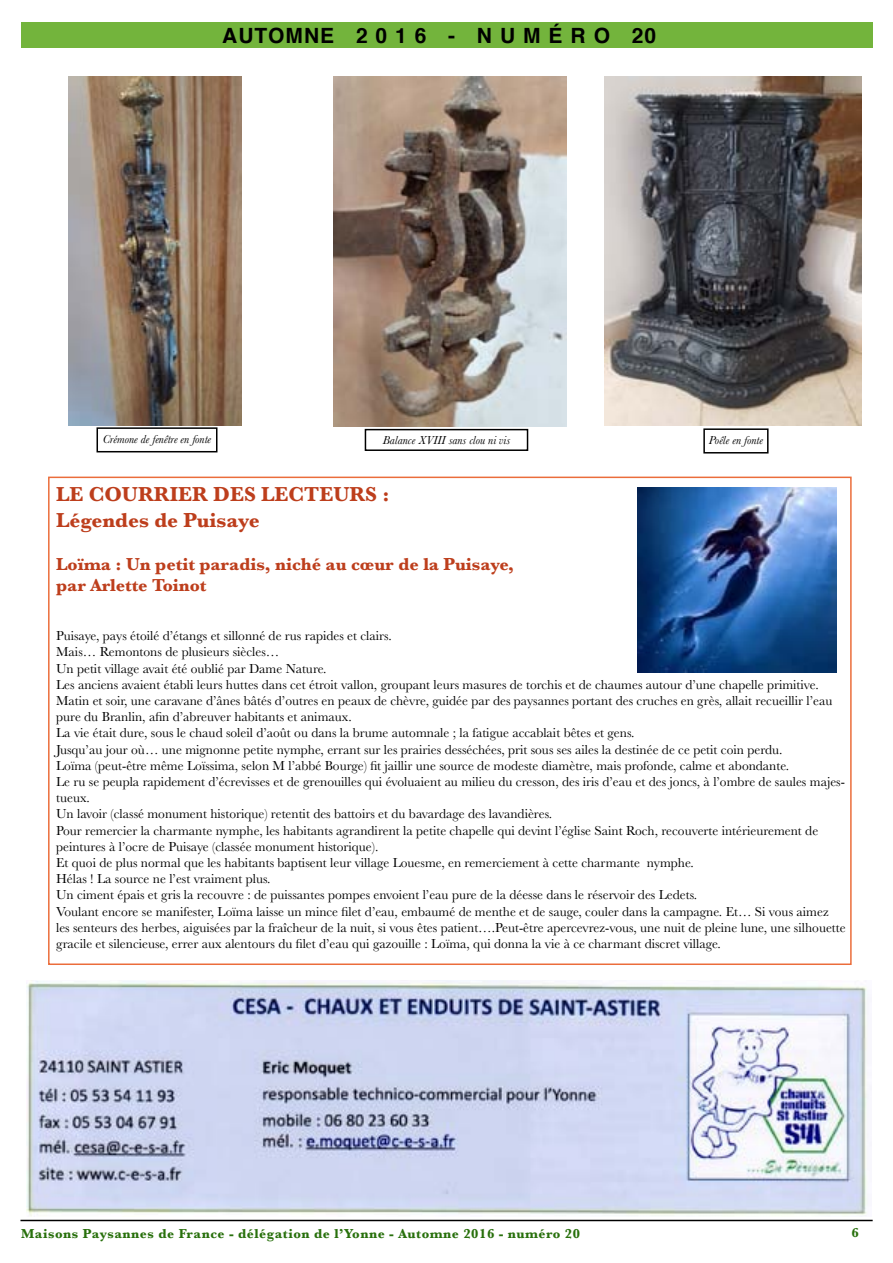
<style>
.page{position:relative;width:893px;height:1263px;background:#fff}
.page>*{position:absolute;margin:0;border:0;box-sizing:border-box;transform-origin:0 0}
.t1{font:700 21px/25.2px "Baskerville";color:#bd3e1c}
.t2{font:700 21px "Helvetica";letter-spacing:.05em;color:#000}
.t3{font:700 18px/21.6px "Baskerville";color:#bd3e1c}
.t4{font:13.5px/16.2px "Baskerville";color:#000}
.t5{font:700 13.5px "Baskerville";letter-spacing:.04em;color:#28700c}
.t6{font:italic 12px "Baskerville";color:#000}
</style>
<div class="page">
<div style="left:21px;top:22px;width:851px;height:25px;background:#73b43c"></div>
<hr style="left:20px;top:1220px;width:853px;height:1px;background:#000">
<img style="left:68px;top:76px;width:174px;height:349px">
<img style="left:604px;top:76px;width:258px;height:349px">
<div style="left:97px;top:427px;width:120px;height:25px;border:2px solid #000"></div>
<div style="left:365px;top:429px;width:163px;height:22px;border:2px solid #000"></div>
<div style="left:703px;top:428px;width:66px;height:25px;border:2px solid #000"></div>
<img style="left:26px;top:980px;width:841px;height:236px">
<img style="left:638px;top:487px;width:198px;height:186px">
<img style="left:333px;top:76px;width:234px;height:351px">
<h1 class="t2" style="left:222px;top:18px;width:435px">AUTOMNE 2 0 1 6 - N U M É R O 20</h1>
<p class="t6" style="left:103px;top:431px;width:110px">Crémone de fenêtre en fonte</p>
<p class="t6" style="left:383px;top:433px;width:129px">Balance XVIII sans clou ni vis</p>
<p class="t6" style="left:709px;top:432px;width:56px">Poêle en fonte</p>
<h1 class="t1" style="left:56px;top:482px;width:335px">LE COURRIER DES LECTEURS :<br>Légendes de Puisaye</h1>
<h2 class="t3" style="left:56px;top:553px;width:460px">Loïma : Un petit paradis, niché au cœur de la Puisaye, par Arlette Toinot</h2>
<p class="t4" style="left:56px;top:628px;width:791px">Puisaye, pays étoilé d’étangs et sillonné de rus rapides et clairs.<br>Mais… Remontons de plusieurs siècles…<br>Un petit village avait été oublié par Dame Nature.<br>Les anciens avaient établi leurs huttes dans cet étroit vallon, groupant leurs masures de torchis et de chaumes autour d’une chapelle primitive.<br>Matin et soir, une caravane d’ânes bâtés d’outres en peaux de chèvre, guidée par des paysannes portant des cruches en grès, allait recueillir l’eau pure du Branlin, afin d’abreuver habitants et animaux.<br>La vie était dure, sous le chaud soleil d’août ou dans la brume automnale ; la fatigue accablait bêtes et gens.<br>Jusqu’au jour où… une mignonne petite nymphe, errant sur les prairies desséchées, prit sous ses ailes la destinée de ce petit coin perdu.<br>Loïma (peut-être même Loïssima, selon M l’abbé Bourge) fit jaillir une source de modeste diamètre, mais profonde, calme et abondante.<br>Le ru se peupla rapidement d’écrevisses et de grenouilles qui évoluaient au milieu du cresson, des iris d’eau et des joncs, à l’ombre de saules majes&shy;tueux.<br>Un lavoir (classé monument historique) retentit des battoirs et du bavardage des lavandières.<br>Pour remercier la charmante nymphe, les habitants agrandirent la petite chapelle qui devint l’église Saint Roch, recouverte intérieurement de peintures à l’ocre de Puisaye (classée monument historique).<br>Et quoi de plus normal que les habitants baptisent leur village Louesme, en remerciement à cette charmante nymphe.<br>Hélas ! La source ne l’est vraiment plus.<br>Un ciment épais et gris la recouvre : de puissantes pompes envoient l’eau pure de la déesse dans le réservoir des Ledets.<br>Voulant encore se manifester, Loïma laisse un mince filet d’eau, embaumé de menthe et de sauge, couler dans la campagne. Et… Si vous aimez les senteurs des herbes, aiguisées par la fraîcheur de la nuit, si vous êtes patient….Peut-être apercevrez-vous, une nuit de pleine lune, une silhouette gracile et silencieuse, errer aux alentours du filet d’eau qui gazouille : Loïma, qui donna la vie à ce charmant discret village.</p>
<p class="t5" style="left:21px;top:1224px;width:561px">Maisons Paysannes de France - délégation de l’Yonne - Automne 2016 - numéro 20</p>
<p class="t5" style="left:852px;top:1223px;width:9px">6</p>
</div>
